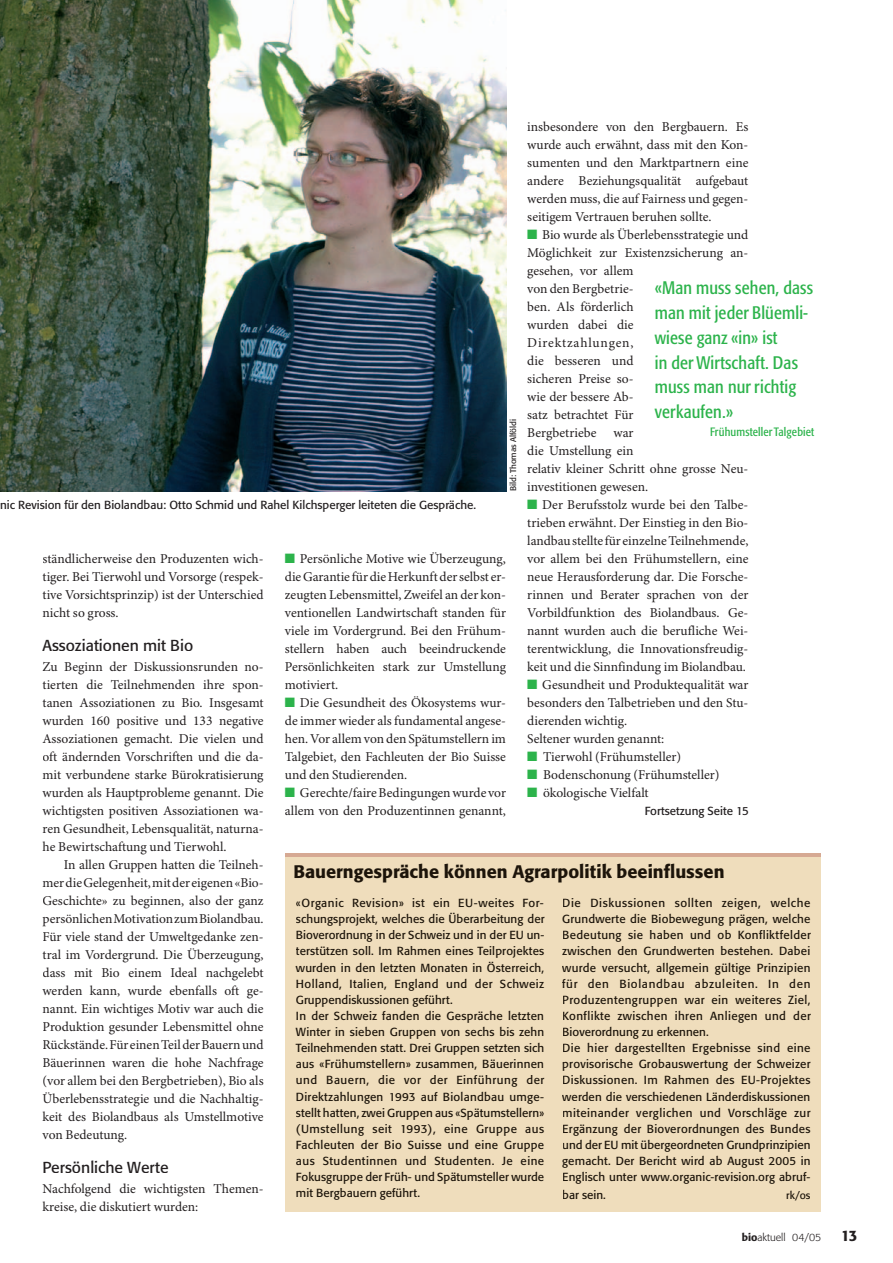
<style>
.page{position:relative;width:893px;height:1263px;background:#fff}
.page>*{position:absolute;margin:0;border:0;box-sizing:border-box;transform-origin:0 0}
.t1{font:condensed 18px/24.8px "Formata BQ";letter-spacing:.01em;color:#2cb34b}
.t2{font:500 18px "Formata BQ";color:#1c140a}
.t3{font:15.75px "Formata BQ";color:#231f20}
.t4{font:500 15px "Formata BQ";color:#231f20}
.t5{font:13.5px/18px "Minion Pro";color:#231f20;text-align:justify}
.t6{font:condensed 12px "Formata BQ";letter-spacing:.01em;color:#2cb34b}
.t7{font:11.7px/16.2px "Formata BQ";letter-spacing:.02em;color:#1c140a}
.t8{font:11.7px "Formata BQ";color:#231f20}
.t9{font:300 10.5px "Formata BQ";color:#231f20}
.t10{font:10.5px "Formata BQ";color:#1c140a}
.t11{font:8.25px "Formata BQ";color:#231f20}
.s1{color:#2cb34b}
.s2{font-weight:500}
</style>
<div class="page">
<img style="left:0;top:0;width:506px;height:491px">
<div style="left:285px;top:855px;width:536px;height:357px;background:#efddbc"></div>
<hr style="left:285px;top:853px;width:536px;height:3px;background:#d6a993">
<p class="t5" style="left:527px;top:118px;width:223px">insbesondere von den Bergbauern. Es wurde auch erwähnt, dass mit den Kon&shy;sumenten und den Marktpartnern eine andere Beziehungsqualität aufgebaut werden muss, die auf Fairness und gegen&shy;seitigem Vertrauen beruhen sollte.</p>
<p class="t5" style="left:527px;top:226px;width:223px;text-align:left"><span class="s1">■</span> Bio wurde als Überlebensstrategie und<br>Möglichkeit zur Existenzsicherung an&shy;gesehen, vor allem<br>von den Bergbetrie-<br>ben. Als förderlich<br>wurden dabei die<br>Direktzahlungen,<br>die besseren und<br>sicheren Preise so-<br>wie der bessere Ab-<br>satz betrachtet Für<br>Bergbetriebe</p>
<h1 class="t1" style="left:655px;top:276px;width:160px">«Man muss sehen, dass man mit jeder Blüemli&shy;wiese ganz «in» ist<br>in der Wirtschaft. Das muss man nur richtig verkaufen.»</h1>
<p class="t6" style="left:710px;top:425px;width:106px">Frühumsteller Talgebiet</p>
<p class="t11" style="left:508px;top:491px;width:74px;rotate:-90deg">Bild: Thomas Alföldi</p>
<p class="t5" style="left:527px;top:424px;width:223px;text-align:left;text-indent:86px">war<br>die Umstellung ein<br>relativ kleiner Schritt ohne grosse Neu&shy;investitionen gewesen.</p>
<p class="t5" style="left:527px;top:496px;width:223px"><span class="s1">■</span> Der Berufsstolz wurde bei den Talbe&shy;trieben erwähnt. Der Einstieg in den Bio&shy;landbau stellte für einzelne Teilnehmende, vor allem bei den Frühumstellern, eine neue Herausforderung dar. Die Forsche&shy;rinnen und Berater sprachen von der Vorbildfunktion des Biolandbaus. Ge&shy;nannt wurden auch die berufliche Wei&shy;terentwicklung, die Innovationsfreudig&shy;keit und die Sinnfindung im Biolandbau.</p>
<p class="t5" style="left:527px;top:676px;width:223px;text-align:left"><span class="s1">■</span> Gesundheit und Produktequalität war besonders den Talbetrieben und den Stu&shy;dierenden wichtig.<br>Seltener wurden genannt:</p>
<p class="t5" style="left:527px;top:748px;width:155px"><span class="s1">■</span> Tierwohl (Frühumsteller)</p>
<p class="t5" style="left:527px;top:766px;width:194px"><span class="s1">■</span> Bodenschonung (Frühumsteller)</p>
<p class="t5" style="left:527px;top:784px;width:123px"><span class="s1">■</span> ökologische Vielfalt</p>
<p class="t8" style="left:0;top:498px;width:477px">nic Revision für den Biolandbau: Otto Schmid und Rahel Kilchsperger leiteten die Gespräche.</p>
<p class="t5" style="left:285px;top:550px;width:223px"><span class="s1">■</span> Persönliche Motive wie Überzeugung, die Garantie für die Herkunft der selbst er&shy;zeugten Lebensmittel, Zweifel an der kon&shy;ventionellen Landwirtschaft standen für viele im Vordergrund. Bei den Frühum&shy;stellern haben auch beeindruckende Persönlichkeiten stark zur Umstellung motiviert.</p>
<p class="t5" style="left:285px;top:694px;width:223px"><span class="s1">■</span> Die Gesundheit des Ökosystems wur&shy;de immer wieder als fundamental angese&shy;hen. Vor allem von den Spätumstellern im Talgebiet, den Fachleuten der Bio Suisse und den Studierenden.</p>
<p class="t5" style="left:285px;top:784px;width:223px"><span class="s1">■</span> Gerechte/faire Bedingungen wurde vor allem von den Produzentinnen genannt,</p>
<p class="t5" style="left:43px;top:550px;width:223px">ständlicherweise den Produzenten wich&shy;tiger. Bei Tierwohl und Vorsorge (respek&shy;tive Vorsichtsprinzip) ist der Unterschied nicht so gross.</p>
<p class="t3" style="left:43px;top:635px;width:152px">Assoziationen mit Bio</p>
<p class="t5" style="left:43px;top:658px;width:223px">Zu Beginn der Diskussionsrunden no&shy;tierten die Teilnehmenden ihre spon&shy;tanen Assoziationen zu Bio. Insgesamt wurden 160 positive und 133 negative Assoziationen gemacht. Die vielen und oft ändernden Vorschriften und die da&shy;mit verbundene starke Bürokratisierung wurden als Hauptprobleme genannt. Die wichtigsten positiven Assoziationen wa&shy;ren Gesundheit, Lebensqualität, naturna&shy;he Bewirtschaftung und Tierwohl.</p>
<p class="t5" style="left:43px;top:856px;width:223px;text-indent:21px">In allen Gruppen hatten die Teilneh&shy;mer die Gelegenheit, mit der eigenen «Bio-Geschichte» zu beginnen, also der ganz persönlichen Motivation zum Biolandbau.<br>Für viele stand der Umweltgedanke zen&shy;tral im Vordergrund. Die Überzeugung, dass mit Bio einem Ideal nachgelebt werden kann, wurde ebenfalls oft ge&shy;nannt. Ein wichtiges Motiv war auch die Produktion gesunder Lebensmittel ohne Rückstände. Für einen Teil der Bauern und Bäuerinnen waren die hohe Nachfrage (vor allem bei den Bergbetrieben), Bio als Überlebensstrategie und die Nachhaltig&shy;keit des Biolandbaus als Umstellmotive von Bedeutung.</p>
<p class="t3" style="left:43px;top:1157px;width:128px">Persönliche Werte</p>
<p class="t5" style="left:43px;top:1180px;width:223px">Nachfolgend die wichtigsten Themen&shy;kreise, die diskutiert wurden:</p>
<p class="t8" style="left:645px;top:804px;width:106px">Fortsetzung Seite 15</p>
<h1 class="t2" style="left:293px;top:860px;width:433px">Bauerngespräche können Agrarpolitik beeinflussen</h1>
<p class="t7" style="left:296px;top:895px;width:250px">«Organic Revision» ist ein EU-weites For&shy;schungsprojekt, welches die Überarbeitung der Bioverordnung in der Schweiz und in der EU un&shy;terstützen soll. Im Rahmen eines Teilprojektes wurden in den letzten Monaten in Österreich, Holland, Italien, England und der Schweiz Gruppendiskussionen geführt.<br>In der Schweiz fanden die Gespräche letzten Winter in sieben Gruppen von sechs bis zehn Teilnehmenden statt. Drei Gruppen setzten sich aus «Frühumstellern» zusammen, Bäuerinnen und Bauern, die vor der Einführung der Direktzahlungen 1993 auf Biolandbau umge&shy;stellt hatten, zwei Gruppen aus «Spätumstellern» (Umstellung seit 1993), eine Gruppe aus Fachleuten der Bio Suisse und eine Gruppe aus Studentinnen und Studenten. Je eine Fokusgruppe der Früh- und Spätumsteller wurde mit Bergbauern geführt.</p>
<p class="t7" style="left:562px;top:895px;width:250px">Die Diskussionen sollten zeigen, welche Grundwerte die Biobewegung prägen, welche Bedeutung sie haben und ob Konfliktfelder zwischen den Grundwerten bestehen. Dabei wurde versucht, allgemein gültige Prinzipien für den Biolandbau abzuleiten. In den Produzentengruppen war ein weiteres Ziel, Konflikte zwischen ihren Anliegen und der Bioverordnung zu erkennen.<br>Die hier dargestellten Ergebnisse sind eine provisorische Grobauswertung der Schweizer Diskussionen. Im Rahmen des EU-Projektes werden die verschiedenen Länderdiskussionen miteinander verglichen und Vorschläge zur Ergänzung der Bioverordnungen des Bundes und der EU mit übergeordneten Grundprinzipien gemacht. Der Bericht wird ab August 2005 in Englisch unter www.organic-revision.org abruf-</p>
<p class="t7" style="left:562px;top:1187px;width:45px">bar sein.</p>
<p class="t10" style="left:786px;top:1189px;width:26px">rk/os</p>
<p class="t9" style="left:742px;top:1231px;width:81px"><span class="s2">bio</span>aktuell 04/05</p>
<p class="t4" style="left:841px;top:1226px;width:18px">13</p>
</div>
